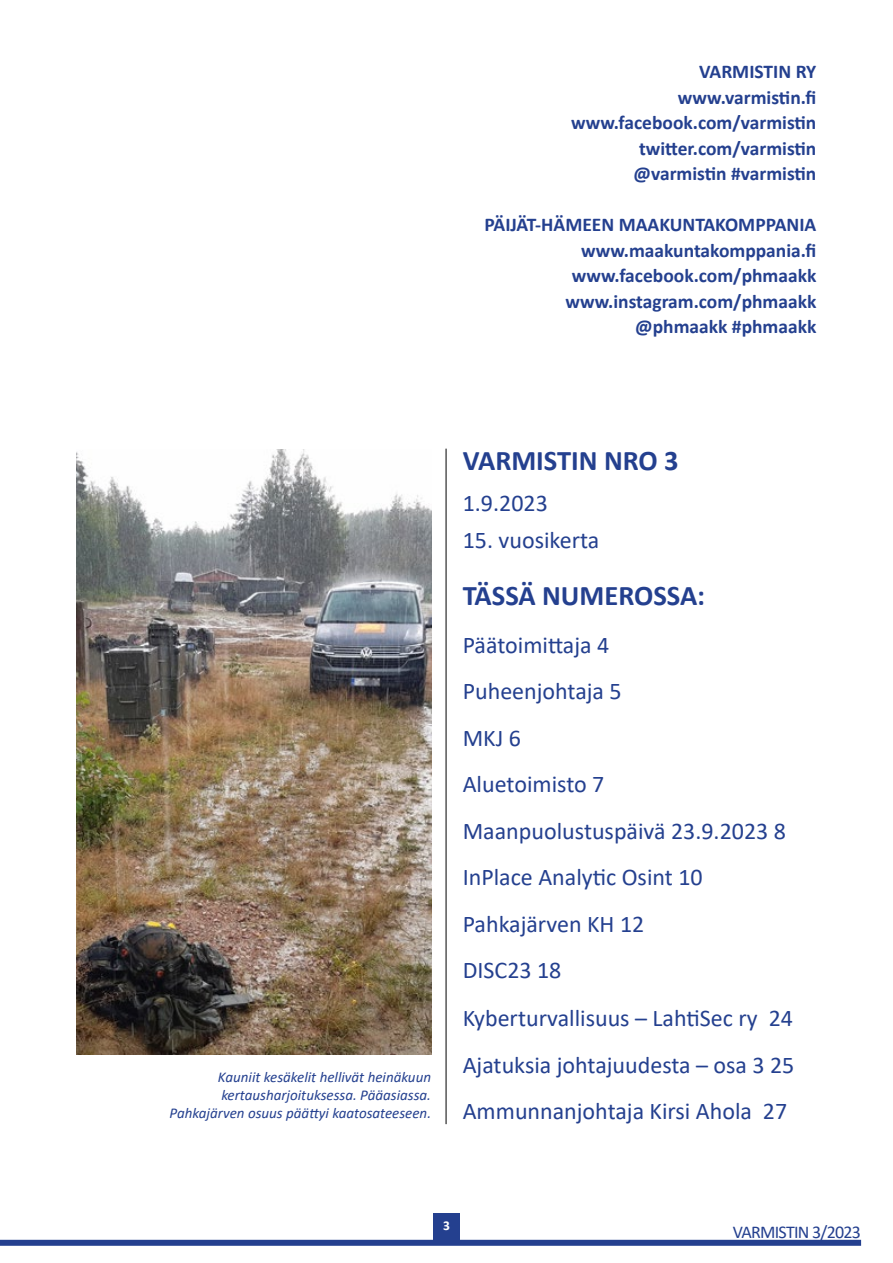
<style>
.page{position:relative;width:893px;height:1263px;background:#fff}
.page>*{position:absolute;margin:0;border:0;box-sizing:border-box;transform-origin:0 0}
.t1{font:700 28.5px "Calibri";color:#24408f}
.t2{font:24px/46.7px "Calibri";color:#24408f}
.t3{font:700 19.5px/25.5px "Calibri";color:#24408f;text-align:right}
.t4{font:18px "Calibri";letter-spacing:-.04em;color:#24408f}
.t5{font:italic 15px/18px "Calibri";color:#24408f;text-align:right}
.t6{font:700 13.5px "Calibri";color:#fff}
</style>
<div class="page">
<div style="left:0;top:1240px;width:861px;height:6px;background:#24408f"></div>
<div style="left:433px;top:1214px;width:27px;height:27px;background:#24408f"></div>
<hr style="left:446px;top:449px;width:1px;height:675px;background:#000">
<img style="left:77px;top:450px;width:355px;height:604px">
<p class="t3" style="left:571px;top:59px;width:247px">VARMISTIN RY www.varmistin.fi www.facebook.com/varmistin twitter.com/varmistin @varmistin #varmistin</p>
<p class="t3" style="left:485px;top:212px;width:333px">PÄIJÄT-HÄMEEN MAAKUNTAKOMPPANIA www.maakuntakomppania.fi www.facebook.com/phmaakk www.instagram.com/phmaakk @phmaakk #phmaakk</p>
<p class="t5" style="left:170px;top:1068px;width:263px">Kauniit kesäkelit hellivät heinäkuun kertausharjoituksessa. Pääasiassa.<br>Pahkajärven osuus päättyi kaatosateeseen.</p>
<p class="t1" style="left:463px;top:440px;width:217px">VARMISTIN NRO 3</p>
<p class="t2" style="left:463px;top:479px;width:87px">1.9.2023</p>
<p class="t2" style="left:463px;top:516px;width:138px">15. vuosikerta</p>
<p class="t1" style="left:463px;top:575px;width:244px">TÄSSÄ NUMEROSSA:</p>
<p class="t2" style="left:463px;top:621px;width:333px">Päätoimittaja 4<br>Puheenjohtaja 5<br>MKJ 6<br>Aluetoimisto 7<br>Maanpuolustuspäivä 23.9.2023 8<br>InPlace Analytic Osint 10<br>Pahkajärven KH 12<br>DISC23 18<br>Kyberturvallisuus – LahtiSec ry 24<br>Ajatuksia johtajuudesta – osa 3 25<br>Ammunnanjohtaja Kirsi Ahola 27</p>
<p class="t6" style="left:443px;top:1216px;width:8px">3</p>
<p class="t4" style="left:733px;top:1220px;width:130px">VARMISTIN 3/2023</p>
</div>
